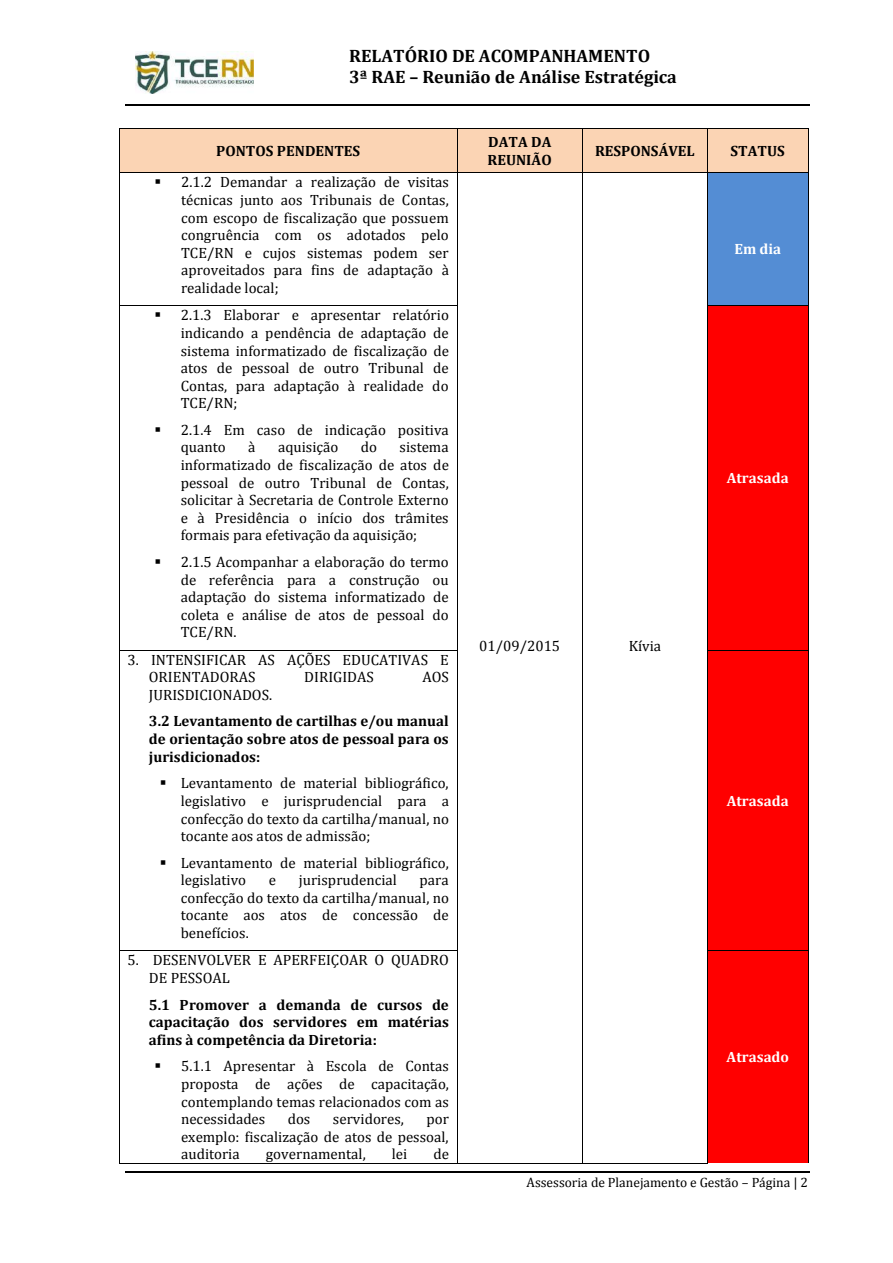
<style>
.page{position:relative;width:893px;height:1263px;background:#fff}
.page>*{position:absolute;margin:0;border:0;box-sizing:border-box;transform-origin:0 0}
.t1{font:700 18px/21.3px "Cambria";color:#000}
.t2{font:15px/17.5px "Cambria";color:#000;text-align:justify}
.t3{font:700 15px/17.7px "Cambria";color:#000;text-align:justify}
.t4{font:700 15px "Cambria";color:#fff}
.t5{font:13.5px "Cambria";color:#000}
</style>
<div class="page">
<hr style="left:125px;top:105px;width:685px;height:1px;background:#000">
<hr style="left:125px;top:1171px;width:685px;height:1px;background:#000">
<img style="left:135px;top:51px;width:119px;height:43px">
<div style="left:120px;top:128px;width:337px;height:9px;background:#fbd4b4"></div>
<div style="left:120px;top:137px;width:8px;height:27px;background:#fbd4b4"></div>
<div style="left:449px;top:137px;width:8px;height:27px;background:#fbd4b4"></div>
<div style="left:120px;top:164px;width:337px;height:8px;background:#fbd4b4"></div>
<div style="left:128px;top:137px;width:321px;height:27px;background:#fbd4b4"></div>
<div style="left:458px;top:128px;width:7px;height:44px;background:#fbd4b4"></div>
<div style="left:574px;top:128px;width:8px;height:44px;background:#fbd4b4"></div>
<div style="left:465px;top:128px;width:109px;height:23px;background:#fbd4b4"></div>
<div style="left:465px;top:151px;width:109px;height:21px;background:#fbd4b4"></div>
<div style="left:583px;top:128px;width:124px;height:9px;background:#fbd4b4"></div>
<div style="left:583px;top:137px;width:8px;height:27px;background:#fbd4b4"></div>
<div style="left:700px;top:137px;width:7px;height:27px;background:#fbd4b4"></div>
<div style="left:583px;top:164px;width:124px;height:8px;background:#fbd4b4"></div>
<div style="left:591px;top:137px;width:109px;height:27px;background:#fbd4b4"></div>
<div style="left:708px;top:128px;width:100px;height:9px;background:#fbd4b4"></div>
<div style="left:708px;top:137px;width:8px;height:27px;background:#fbd4b4"></div>
<div style="left:800px;top:137px;width:8px;height:27px;background:#fbd4b4"></div>
<div style="left:708px;top:164px;width:100px;height:8px;background:#fbd4b4"></div>
<div style="left:716px;top:137px;width:84px;height:27px;background:#fbd4b4"></div>
<hr style="left:120px;top:128px;width:337px;height:1px;background:#000">
<hr style="left:458px;top:128px;width:124px;height:1px;background:#000">
<hr style="left:583px;top:128px;width:125px;height:1px;background:#000">
<hr style="left:708px;top:128px;width:100px;height:1px;background:#000">
<hr style="left:119px;top:128px;width:1px;height:44px;background:#000">
<hr style="left:457px;top:128px;width:1px;height:44px;background:#000">
<hr style="left:582px;top:128px;width:1px;height:44px;background:#000">
<hr style="left:708px;top:128px;width:1px;height:44px;background:#000">
<hr style="left:808px;top:128px;width:1px;height:44px;background:#000">
<div style="left:708px;top:173px;width:8px;height:89px;background:#548dd4"></div>
<div style="left:800px;top:173px;width:8px;height:89px;background:#548dd4"></div>
<div style="left:708px;top:262px;width:100px;height:43px;background:#548dd4"></div>
<div style="left:716px;top:173px;width:84px;height:22px;background:#548dd4"></div>
<div style="left:716px;top:195px;width:84px;height:22px;background:#548dd4"></div>
<div style="left:716px;top:217px;width:84px;height:23px;background:#548dd4"></div>
<div style="left:716px;top:240px;width:84px;height:22px;background:#548dd4"></div>
<hr style="left:120px;top:172px;width:337px;height:1px;background:#000">
<hr style="left:458px;top:172px;width:124px;height:1px;background:#000">
<hr style="left:583px;top:172px;width:125px;height:1px;background:#000">
<hr style="left:708px;top:172px;width:100px;height:1px;background:#000">
<hr style="left:119px;top:173px;width:1px;height:132px;background:#000">
<hr style="left:457px;top:173px;width:1px;height:132px;background:#000">
<hr style="left:582px;top:173px;width:1px;height:132px;background:#000">
<hr style="left:708px;top:173px;width:1px;height:132px;background:#000">
<hr style="left:808px;top:173px;width:1px;height:132px;background:#000">
<div style="left:708px;top:306px;width:100px;height:159px;background:#f00"></div>
<div style="left:708px;top:465px;width:8px;height:26px;background:#f00"></div>
<div style="left:800px;top:465px;width:8px;height:26px;background:#f00"></div>
<div style="left:708px;top:491px;width:100px;height:159px;background:#f00"></div>
<div style="left:716px;top:465px;width:84px;height:26px;background:#f00"></div>
<hr style="left:120px;top:305px;width:337px;height:1px;background:#000">
<hr style="left:708px;top:305px;width:100px;height:1px;background:#000">
<hr style="left:119px;top:306px;width:1px;height:344px;background:#000">
<hr style="left:457px;top:306px;width:1px;height:344px;background:#000">
<hr style="left:582px;top:306px;width:1px;height:344px;background:#000">
<hr style="left:708px;top:306px;width:1px;height:344px;background:#000">
<hr style="left:808px;top:306px;width:1px;height:344px;background:#000">
<div style="left:708px;top:650px;width:100px;height:137px;background:#f00"></div>
<div style="left:708px;top:787px;width:8px;height:27px;background:#f00"></div>
<div style="left:800px;top:787px;width:8px;height:27px;background:#f00"></div>
<div style="left:708px;top:814px;width:100px;height:136px;background:#f00"></div>
<div style="left:716px;top:787px;width:84px;height:27px;background:#f00"></div>
<hr style="left:120px;top:650px;width:337px;height:1px;background:#000">
<hr style="left:708px;top:650px;width:100px;height:1px;background:#000">
<hr style="left:119px;top:650px;width:1px;height:300px;background:#000">
<hr style="left:457px;top:650px;width:1px;height:300px;background:#000">
<hr style="left:582px;top:650px;width:1px;height:300px;background:#000">
<hr style="left:708px;top:650px;width:1px;height:300px;background:#000">
<hr style="left:808px;top:650px;width:1px;height:300px;background:#000">
<div style="left:708px;top:951px;width:100px;height:92px;background:#f00"></div>
<div style="left:708px;top:1043px;width:8px;height:27px;background:#f00"></div>
<div style="left:800px;top:1043px;width:8px;height:27px;background:#f00"></div>
<div style="left:708px;top:1070px;width:100px;height:93px;background:#f00"></div>
<div style="left:716px;top:1043px;width:84px;height:27px;background:#f00"></div>
<hr style="left:120px;top:950px;width:337px;height:1px;background:#000">
<hr style="left:708px;top:950px;width:100px;height:1px;background:#000">
<hr style="left:119px;top:951px;width:1px;height:212px;background:#000">
<hr style="left:120px;top:1163px;width:337px;height:1px;background:#000">
<hr style="left:457px;top:951px;width:1px;height:212px;background:#000">
<hr style="left:458px;top:1163px;width:124px;height:1px;background:#000">
<hr style="left:582px;top:951px;width:1px;height:212px;background:#000">
<hr style="left:583px;top:1163px;width:125px;height:1px;background:#000">
<hr style="left:708px;top:951px;width:1px;height:212px;background:#000">
<hr style="left:808px;top:951px;width:1px;height:212px;background:#000">
<p class="t1" style="left:349px;top:44px;width:329px">RELATÓRIO DE ACOMPANHAMENTO<br>3ª RAE – Reunião de Análise Estratégica</p>
<p class="t3" style="left:216px;top:142px;width:146px">PONTOS PENDENTES</p>
<p class="t3" style="left:488px;top:133px;width:66px">DATA DA<br>REUNIÃO</p>
<p class="t3" style="left:595px;top:142px;width:101px">RESPONSÁVEL</p>
<p class="t3" style="left:731px;top:142px;width:56px">STATUS</p>
<p class="t2" style="left:181px;top:173px;width:269px;text-indent:-27px">▪ 2.1.2 Demandar a realização de visitas técnicas junto aos Tribunais de Contas, com escopo de fiscalização que possuem congruência com os adotados pelo TCE/RN e cujos sistemas podem ser aproveitados para fins de adaptação à realidade local;</p>
<p class="t4" style="left:734px;top:240px;width:48px">Em dia</p>
<p class="t2" style="left:181px;top:306px;width:270px;text-indent:-26px">▪ 2.1.3 Elaborar e apresentar relatório indicando a pendência de adaptação de sistema informatizado de fiscalização de atos de pessoal de outro Tribunal de Contas, para adaptação à realidade do TCE/RN;</p>
<p class="t2" style="left:181px;top:421px;width:270px;text-indent:-26px">▪ 2.1.4 Em caso de indicação positiva quanto</p>
<p class="t2" style="left:248px;top:438px;width:9px">à</p>
<p class="t2" style="left:278px;top:438px;width:62px">aquisição</p>
<p class="t2" style="left:361px;top:438px;width:18px">do</p>
<p class="t2" style="left:181px;top:438px;width:270px;text-indent:219px">sistema informatizado de fiscalização de atos de pessoal de outro Tribunal de Contas, solicitar à Secretaria de Controle Externo e à Presidência o início dos trâmites formais para efetivação da aquisição;</p>
<p class="t2" style="left:181px;top:553px;width:270px;text-indent:-26px">▪ 2.1.5 Acompanhar a elaboração do termo de referência para a construção ou adaptação do sistema informatizado de coleta e análise de atos de pessoal do TCE/RN.</p>
<p class="t2" style="left:149px;top:650px;width:301px;text-indent:-21px">3. INTENSIFICAR AS AÇÕES EDUCATIVAS E<br>ORIENTADORAS</p>
<p class="t2" style="left:304px;top:668px;width:71px">DIRIGIDAS</p>
<p class="t2" style="left:422px;top:668px;width:28px">AOS</p>
<p class="t2" style="left:149px;top:686px;width:125px">JURISDICIONADOS.</p>
<p class="t3" style="left:149px;top:712px;width:301px">3.2 Levantamento de cartilhas e/ou manual de orientação sobre atos de pessoal para os jurisdicionados:</p>
<p class="t2" style="left:181px;top:774px;width:270px;text-indent:-21px">▪ Levantamento de material bibliográfico, legislativo e jurisprudencial para a confecção do texto da cartilha/manual, no tocante aos atos de admissão;</p>
<p class="t2" style="left:181px;top:853px;width:270px;text-indent:-21px">▪ Levantamento de material bibliográfico, legislativo</p>
<p class="t2" style="left:269px;top:871px;width:9px">e</p>
<p class="t2" style="left:299px;top:871px;width:99px">jurisprudencial</p>
<p class="t2" style="left:181px;top:871px;width:270px;text-indent:239px">para confecção do texto da cartilha/manual, no tocante aos atos de concessão de benefícios.</p>
<p class="t2" style="left:149px;top:951px;width:302px;text-indent:-21px">5. DESENVOLVER E APERFEIÇOAR O QUADRO<br>DE PESSOAL</p>
<p class="t3" style="left:149px;top:995px;width:302px">5.1 Promover a demanda de cursos de capacitação dos servidores em matérias afins à competência da Diretoria:</p>
<p class="t2" style="left:181px;top:1057px;width:269px;text-indent:-27px">▪ 5.1.1 Apresentar à Escola de Contas proposta de ações de capacitação, contemplando temas relacionados com as necessidades</p>
<p class="t2" style="left:288px;top:1110px;width:24px">dos</p>
<p class="t2" style="left:333px;top:1110px;width:73px">servidores,</p>
<p class="t2" style="left:181px;top:1110px;width:269px;text-indent:245px">por exemplo: fiscalização de atos de pessoal, auditoria</p>
<p class="t2" style="left:266px;top:1145px;width:101px">governamental,</p>
<p class="t2" style="left:392px;top:1145px;width:17px">lei</p>
<p class="t2" style="left:433px;top:1145px;width:17px">de</p>
<p class="t2" style="left:479px;top:637px;width:82px">01/09/2015</p>
<p class="t2" style="left:629px;top:637px;width:34px">Kívia</p>
<p class="t4" style="left:727px;top:469px;width:63px">Atrasada</p>
<p class="t4" style="left:727px;top:792px;width:63px">Atrasada</p>
<p class="t4" style="left:727px;top:1048px;width:64px">Atrasado</p>
<p class="t5" style="left:527px;top:1174px;width:283px">Assessoria de Planejamento e Gestão – Página | 2</p>
</div>
